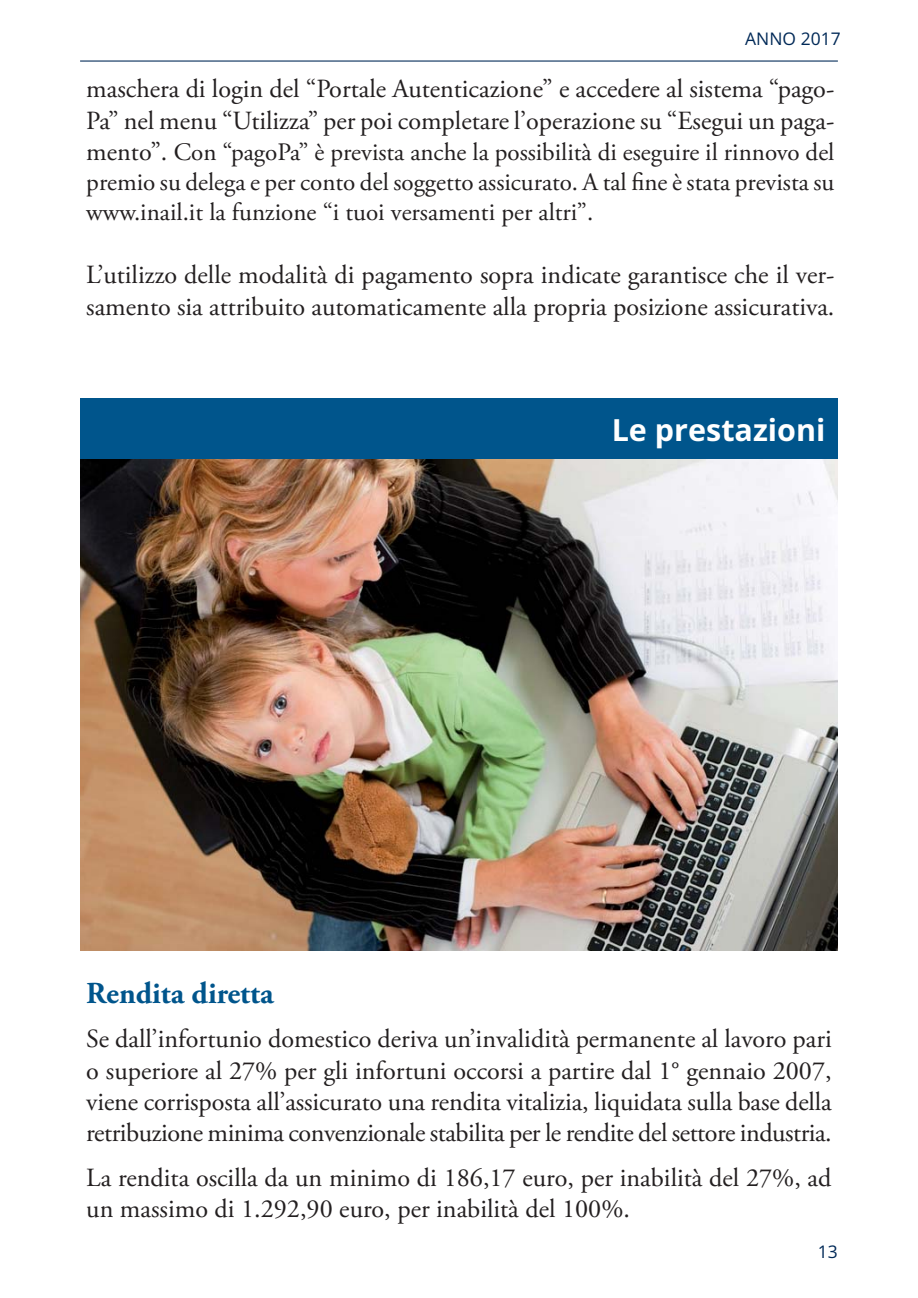
<style>
.page{position:relative;width:918px;height:1298px;background:#fff}
.page>*{position:absolute;margin:0;border:0;box-sizing:border-box;transform-origin:0 0}
.t1{font:700 30.6px "Adobe Garamond Pro";color:#00558c}
.t2{font:700 30.6px "Open Sans";color:#fff}
.t3{font:26.2px/31.4px "Adobe Garamond Pro";color:#231f20}
.t4{font:25px/30px "Adobe Garamond Pro";color:#231f20;text-align:justify}
.t5{font:17.4px "Open Sans";color:#002957}
.s1{font-size:26.2px}
</style>
<div class="page">
<hr style="left:80px;top:61px;width:758px;height:1px;background:#002957">
<div style="left:80px;top:398px;width:758px;height:62px;background:#00558c"></div>
<img style="left:80px;top:460px;width:758px;height:490px">
<p class="t5" style="left:745px;top:28px;width:97px">ANNO 2017</p>
<p class="t3" style="left:86px;top:76px;width:750px">maschera di login del “Portale Autenticazione” e accedere al sistema “pago-<br>Pa” nel menu “Utilizza” per poi completare l’operazione su “Esegui un paga-</p>
<p class="t4" style="left:86px;top:140px;width:750px"><span class="s1">mento”.</span> Con “pagoPa” è prevista anche la possibilità di eseguire il rinnovo del premio su delega e per conto del soggetto assicurato. A tal fine è stata prevista su www.inail.it la funzione “i tuoi versamenti per altri”.</p>
<p class="t3" style="left:86px;top:262px;width:750px">L’utilizzo delle modalità di pagamento sopra indicate garantisce che il ver&shy;samento sia attribuito automaticamente alla propria posizione assicurativa.</p>
<p class="t2" style="left:612px;top:417px;width:215px">Le prestazioni</p>
<p class="t1" style="left:86px;top:981px;width:189px">Rendita diretta</p>
<p class="t3" style="left:86px;top:1026px;width:747px;text-align:justify">Se dall’infortunio domestico deriva un’invalidità permanente al lavoro pari o superiore al 27% per gli infortuni occorsi a partire dal 1° gennaio 2007, viene corrisposta all’assicurato una rendita vitalizia, liquidata sulla base della retribuzione minima convenzionale stabilita per le rendite del settore industria.</p>
<p class="t3" style="left:86px;top:1164px;width:747px">La rendita oscilla da un minimo di 186,17 euro, per inabilità del 27%, ad un massimo di 1.292,90 euro, per inabilità del 100%.</p>
<p class="t5" style="left:818px;top:1242px;width:21px">13</p>
</div>
